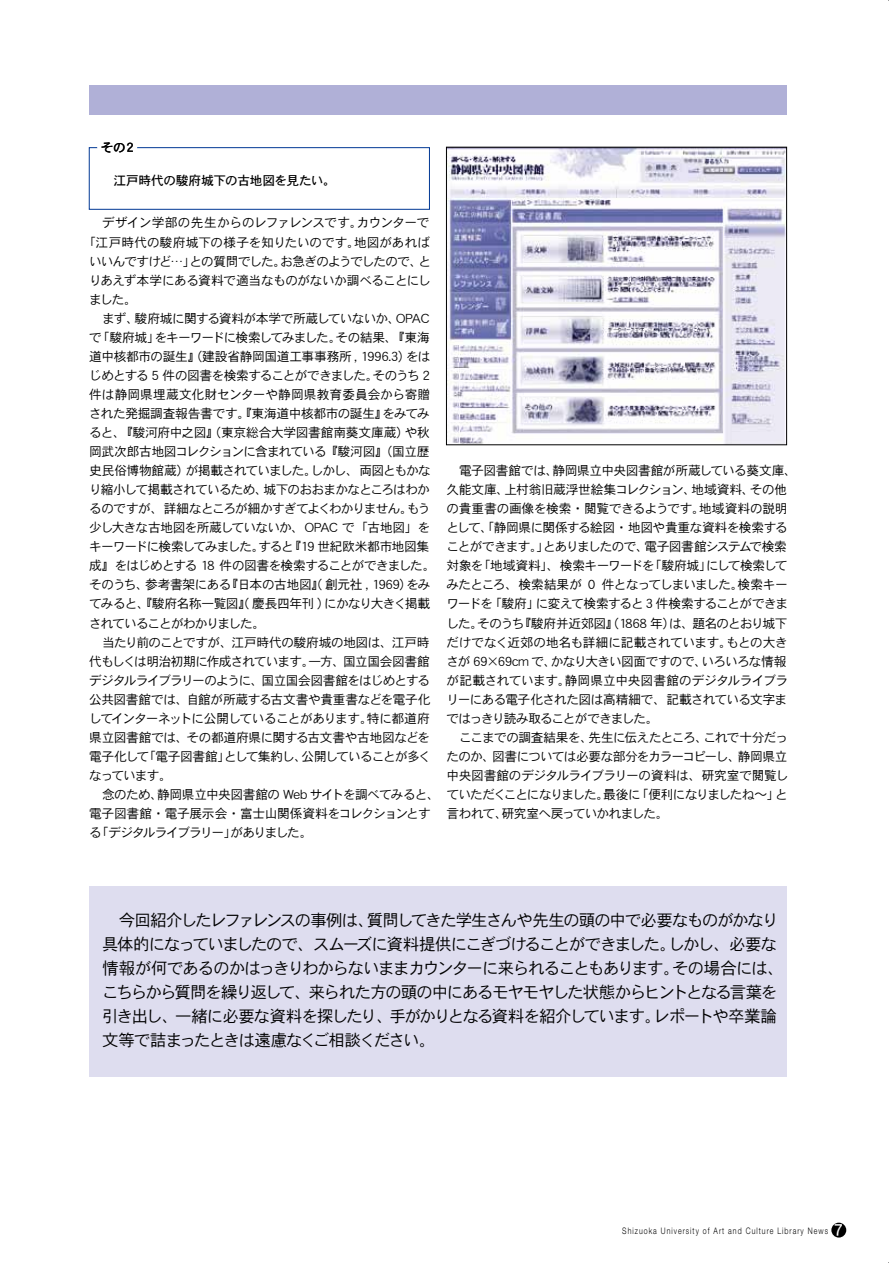
<style>
.page{position:relative;width:893px;height:1263px;background:#fff}
.page>*{position:absolute;margin:0;border:0;box-sizing:border-box;transform-origin:0 0}
.t1{font:16.5px/24px "DFHS Gothic W3 MP RKSJ H";letter-spacing:-.08em;color:#000}
.t2{font:16.5px "DFHS Gothic W3 MP RKSJ H";letter-spacing:-.11em;color:#000}
.t3{font:16.5px "DFHS Gothic W3 MP RKSJ H";letter-spacing:-.115em;color:#000}
.t4{font:16.5px "DFHS Gothic W3 MP RKSJ H";letter-spacing:-.055em;color:#000}
.t5{font:16.5px "DFHS Gothic W3 MP RKSJ H";letter-spacing:-.06em;color:#000}
.t6{font:16.5px "DFHS Gothic W5 MP RKSJ H";color:#fff}
.t7{font:12.75px/19px "DFHS Gothic W3 MP RKSJ H";letter-spacing:-.05em;color:#000}
.t8{font:12.75px/19px "DFHS Gothic W3 MP RKSJ H";letter-spacing:-.03em;color:#000}
.t9{font:12.75px "DFHS Gothic W3 MP RKSJ H";letter-spacing:-.095em;color:#000}
.t10{font:12.75px/19px "DFHS Gothic W3 MP RKSJ H";letter-spacing:-.01em;color:#000}
.t11{font:12.75px/19px "DFHS Gothic W3 MP RKSJ H";letter-spacing:-.075em;color:#000}
.t12{font:12.75px/19px "DFHS Gothic W3 MP RKSJ H";letter-spacing:-.02em;color:#000}
.t13{font:12.75px/19px "DFHS Gothic W3 MP RKSJ H";letter-spacing:-.085em;color:#000}
.t14{font:12.75px "DFHS Gothic W3 MP RKSJ H";letter-spacing:-.08em;color:#000}
.t15{font:12.75px "DFHS Gothic W3 MP RKSJ H";letter-spacing:-.025em;color:#000}
.t16{font:12.75px "DFHS Gothic W3 MP RKSJ H";letter-spacing:-.07em;color:#000}
.t17{font:12.75px "DFHS Gothic W3 MP RKSJ H";letter-spacing:-.005em;color:#000}
.t18{font:12.75px "DFHS Gothic W5 MP RKSJ H";letter-spacing:-.035em;color:#000}
.t19{font:12.75px "DFHS Gothic W3 MP RKSJ H";letter-spacing:-.015em;color:#000}
.t20{font:12.75px "DFHS Gothic W3 MP RKSJ H";letter-spacing:-.09em;color:#000}
.t21{font:12.75px "DFHS Gothic W3 MP RKSJ H";color:#000}
.t22{font:12.75px "DFHS Gothic W3 MP RKSJ H";letter-spacing:-.105em;color:#000}
.t23{font:300 9px "Helvetica Neue";letter-spacing:.145em;color:#000;scale:.78 1}
.s1{font-family:"Koz Go Pro"}
</style>
<div class="page">
<div style="left:89px;top:886px;width:698px;height:190px;background:#deddef"></div>
<div style="left:831px;top:1223px;width:15px;height:14px;background:#000;border-radius:50%"></div>
<div style="left:89px;top:85px;width:698px;height:30px;background:#b0b0d7"></div>
<div style="left:89px;top:147px;width:341px;height:63px;border:1px solid #003894"></div>
<svg style="left:88px;top:147px;width:57px;height:17px"></svg>
<img style="left:448px;top:149px;width:337px;height:294px">
<div style="left:446px;top:147px;width:341px;height:298px;border:1px solid #000"></div>
<p class="t18" style="left:101px;top:141px;width:37px">その２</p>
<p class="t18" style="left:101px;top:174px;width:237px">　江戸時代の駿府城下の古地図を見たい。</p>
<p class="t10" style="left:354px;top:213px;width:78px;text-indent:-265px">　デザイン学部の先生からのレファレンスです。<br>地図があれば</p>
<p class="t7" style="left:357px;top:213px;width:74px">カウンターで</p>
<p class="t10" style="left:83px;top:232px;width:279px">「江戸時代の駿府城下の様子を知りたいのです。</p>
<p class="t11" style="left:89px;top:251px;width:108px">いいんですけど…」</p>
<p class="t7" style="left:89px;top:270px;width:343px">りあえず本学にある資料で適当なものがないか調べることにし</p>
<p class="t7" style="left:89px;top:290px;width:50px">ました。</p>
<p class="t7" style="left:396px;top:309px;width:35px">OPAC</p>
<p class="t11" style="left:280px;top:251px;width:144px">お急ぎのようでしたので、</p>
<p class="t7" style="left:190px;top:251px;width:99px">との質問でした。</p>
<p class="t7" style="left:419px;top:251px;width:14px">と</p>
<p class="t7" style="left:89px;top:309px;width:52px">　まず、</p>
<p class="t7" style="left:135px;top:309px;width:268px">駿府城に関する資料が本学で所蔵していないか、</p>
<p class="t9" style="left:155px;top:331px;width:189px">をキーワードに検索してみました。</p>
<p class="t7" style="left:89px;top:328px;width:72px">「で駿府城」</p>
<p class="t7" style="left:335px;top:328px;width:96px">その結果、『東海</p>
<p class="t8" style="left:373px;top:347px;width:59px;text-indent:-283px">道中核都市の誕生』（建設省静岡国道工事事務所 , 1996.3）<br>そのうち 2</p>
<p class="t7" style="left:406px;top:347px;width:26px">をは</p>
<p class="t7" style="left:89px;top:366px;width:291px">じめとする 5 件の図書を検索することができました。</p>
<p class="t17" style="left:89px;top:388px;width:342px">件は静岡県埋蔵文化財センターや静岡県教育委員会から寄贈</p>
<p class="t7" style="left:382px;top:404px;width:49px">をみてみ</p>
<p class="t8" style="left:89px;top:404px;width:300px">された発掘調査報告書です。『東海道中核都市の誕生』</p>
<p class="t12" style="left:325px;top:423px;width:106px;text-indent:-236px">ると、『駿河府中之図』（東京総合大学図書館南葵文庫蔵）<br>『駿河図』（国立歴</p>
<p class="t7" style="left:405px;top:423px;width:27px">や秋</p>
<p class="t11" style="left:311px;top:442px;width:121px;text-indent:-222px">岡武次郎古地図コレクションに含まれている<br>しかし、両図ともかな</p>
<p class="t19" style="left:89px;top:464px;width:102px">史民俗博物館蔵）</p>
<p class="t13" style="left:186px;top:461px;width:133px">が掲載されていました。</p>
<p class="t16" style="left:89px;top:483px;width:180px">り縮小して掲載されているため、</p>
<p class="t16" style="left:264px;top:483px;width:168px">城下のおおまかなところはわか</p>
<p class="t7" style="left:89px;top:499px;width:325px">るのですが、詳細なところが細かすぎてよくわかりません。</p>
<p class="t7" style="left:89px;top:518px;width:343px">少し大きな古地図を所蔵していないか、OPAC で「古地図」を</p>
<p class="t15" style="left:288px;top:540px;width:143px">『19 世紀欧米都市地図集</p>
<p class="t7" style="left:407px;top:499px;width:25px">もう</p>
<p class="t9" style="left:89px;top:540px;width:177px">キーワードに検索してみました。</p>
<p class="t7" style="left:89px;top:556px;width:348px">成』をはじめとする 18 件の図書を検索することができました。</p>
<p class="t7" style="left:225px;top:575px;width:207px">『日本の古地図』( 創元社 , 1969) をみ</p>
<p class="t7" style="left:258px;top:537px;width:37px">すると</p>
<p class="t7" style="left:145px;top:575px;width:88px">参考書架にある</p>
<p class="t7" style="left:89px;top:575px;width:62px">そのうち、</p>
<p class="t7" style="left:89px;top:594px;width:342px">てみると、『駿府名称一覧図』( 慶長四年刊 ) にかなり大きく掲載</p>
<p class="t9" style="left:89px;top:617px;width:178px">されていることがわかりました。</p>
<p class="t7" style="left:89px;top:632px;width:342px">　当たり前のことですが、江戸時代の駿府城の地図は、江戸時</p>
<p class="t8" style="left:343px;top:651px;width:88px">国立国会図書館</p>
<p class="t7" style="left:262px;top:651px;width:170px;text-indent:-172px">代もしくは明治初期に作成されています。<br>国立国会図書館をはじめとする</p>
<p class="t7" style="left:309px;top:651px;width:39px">一方、</p>
<p class="t7" style="left:186px;top:670px;width:246px;text-indent:-97px">デジタルライブラリーのように、<br>自館が所蔵する古文書や貴重書などを電子化</p>
<p class="t7" style="left:89px;top:690px;width:101px">公共図書館では、</p>
<p class="t7" style="left:187px;top:709px;width:245px;text-indent:-97px">してインターネットに公開していることがあります。<br>その都道府県に関する古文書や古地図などを</p>
<p class="t7" style="left:367px;top:709px;width:64px">特に都道府</p>
<p class="t8" style="left:89px;top:728px;width:101px">県立図書館では、</p>
<p class="t7" style="left:143px;top:747px;width:89px">「電子図書館」</p>
<p class="t14" style="left:302px;top:750px;width:131px">公開していることが多く</p>
<p class="t7" style="left:224px;top:747px;width:85px">として集約し、</p>
<p class="t7" style="left:89px;top:747px;width:61px">電子化して</p>
<p class="t7" style="left:89px;top:766px;width:85px">なっています。</p>
<p class="t7" style="left:157px;top:785px;width:284px">静岡県立中央図書館の Web サイトを調べてみると、</p>
<p class="t7" style="left:89px;top:785px;width:76px">　念のため、</p>
<p class="t7" style="left:89px;top:804px;width:343px">電子図書館・電子展示会・富士山関係資料をコレクションとす</p>
<p class="t7" style="left:231px;top:823px;width:84px">がありました。</p>
<p class="t9" style="left:89px;top:826px;width:149px">「るデジタルライブラリー」</p>
<p class="t7" style="left:446px;top:461px;width:114px">　電子図書館では、</p>
<p class="t7" style="left:552px;top:461px;width:246px">静岡県立中央図書館が所蔵している葵文庫、</p>
<p class="t7" style="left:504px;top:480px;width:194px">上村翁旧蔵浮世絵集コレクション、</p>
<p class="t7" style="left:691px;top:480px;width:65px">地域資料、</p>
<p class="t7" style="left:446px;top:480px;width:65px">久能文庫、</p>
<p class="t7" style="left:750px;top:480px;width:39px">その他</p>
<p class="t15" style="left:446px;top:502px;width:260px">の貴重書の画像を検索・閲覧できるようです。</p>
<p class="t7" style="left:446px;top:518px;width:343px">として、「静岡県に関係する絵図・地図や貴重な資料を検索する</p>
<p class="t7" style="left:645px;top:537px;width:144px">電子図書館システムで検索</p>
<p class="t21" style="left:699px;top:502px;width:90px">地域資料の説明</p>
<p class="t7" style="left:446px;top:537px;width:105px">ことができます。」</p>
<p class="t9" style="left:543px;top:540px;width:108px">とありましたので、</p>
<p class="t7" style="left:477px;top:556px;width:179px">「地域資料」、検索キーワードを</p>
<p class="t22" style="left:706px;top:559px;width:83px">にして検索して</p>
<p class="t7" style="left:649px;top:556px;width:65px">「駿府城」</p>
<p class="t7" style="left:446px;top:556px;width:39px">対象を</p>
<p class="t7" style="left:535px;top:575px;width:254px;text-indent:-89px">みたところ、検索結果が<br>に変えて検索すると 3 件検索することができま</p>
<p class="t7" style="left:738px;top:575px;width:52px">検索キー</p>
<p class="t13" style="left:602px;top:575px;width:143px">件となってしまいました。</p>
<p class="t7" style="left:588px;top:575px;width:9px">0</p>
<p class="t7" style="left:489px;top:594px;width:53px">「駿府」</p>
<p class="t7" style="left:446px;top:594px;width:48px">ワードを</p>
<p class="t10" style="left:518px;top:613px;width:178px">『駿府并近郊図』（1868 年は）、</p>
<p class="t20" style="left:692px;top:616px;width:97px">題名のとおり城下</p>
<p class="t7" style="left:477px;top:613px;width:49px">そのうち</p>
<p class="t7" style="left:446px;top:613px;width:39px">した。</p>
<p class="t7" style="left:701px;top:632px;width:87px;text-indent:-255px">だけでなく近郊の地名も詳細に記載されています。<br>いろいろな情報</p>
<p class="t7" style="left:726px;top:632px;width:63px">もとの大き</p>
<p class="t7" style="left:551px;top:651px;width:158px">かなり大きい図面ですので、</p>
<p class="t7" style="left:446px;top:651px;width:112px">さが 69×69cm で、</p>
<p class="t12" style="left:565px;top:670px;width:225px">静岡県立中央図書館のデジタルライブラ</p>
<p class="t8" style="left:446px;top:670px;width:126px">が記載されています。</p>
<p class="t7" style="left:446px;top:690px;width:342px">リーにある電子化された図は高精細で、記載されている文字ま</p>
<p class="t9" style="left:446px;top:712px;width:214px">ではっきり読み取ることができました。</p>
<p class="t7" style="left:703px;top:728px;width:86px">これで十分だっ</p>
<p class="t11" style="left:589px;top:728px;width:121px">先生に伝えたところ、</p>
<p class="t7" style="left:446px;top:728px;width:149px">　ここまでの調査結果を、</p>
<p class="t14" style="left:492px;top:750px;width:251px">図書については必要な部分をカラーコピーし、</p>
<p class="t7" style="left:738px;top:747px;width:51px">静岡県立</p>
<p class="t7" style="left:446px;top:747px;width:51px">たのか、</p>
<p class="t8" style="left:446px;top:766px;width:344px">中央図書館のデジタルライブラリーの資料は、研究室で閲覧し</p>
<p class="t7" style="left:775px;top:785px;width:14px">と</p>
<p class="t13" style="left:502px;top:785px;width:169px;text-indent:-55px">ていただくことになりました。<br>研究室へ戻っていかれました。</p>
<p class="t7" style="left:603px;top:785px;width:39px">最後に</p>
<p class="t14" style="left:636px;top:788px;width:146px">「便利になりましたね<span class="s1">～</span>」</p>
<p class="t7" style="left:446px;top:804px;width:63px">言われて、</p>
<p class="t2" style="left:102px;top:912px;width:274px">　今回紹介したレファレンスの事例は、</p>
<p class="t1" style="left:367px;top:908px;width:413px">質問してきた学生さんや先生の頭の中で必要なものがかなり</p>
<p class="t1" style="left:672px;top:932px;width:114px;text-indent:-570px">具体的になっていましたので、スムーズに資料提供にこぎづけることができました。<br>その場合には、</p>
<p class="t1" style="left:668px;top:932px;width:110px">しかし、必要な</p>
<p class="t1" style="left:309px;top:956px;width:470px;text-indent:-207px">情報が何であるのかはっきりわからないままカウンターに来られることもあります。<br>来られた方の頭の中にあるモヤモヤした状態からヒントとなる言葉を</p>
<p class="t3" style="left:102px;top:984px;width:211px">こちらから質問を繰り返して、</p>
<p class="t5" style="left:653px;top:1008px;width:125px">レポートや卒業論</p>
<p class="t1" style="left:390px;top:1004px;width:274px">手がかりとなる資料を紹介しています。</p>
<p class="t4" style="left:175px;top:1008px;width:220px">一緒に必要な資料を探したり、</p>
<p class="t1" style="left:102px;top:1004px;width:335px">引き出し、<br>文等で詰まったときは遠慮なくご相談ください。</p>
<p class="t6" style="left:834px;top:1222px;width:11px">7</p>
<p class="t23" style="left:622px;top:1225px;width:265px">Shizuoka University of Art and Culture Library News</p>
</div>
